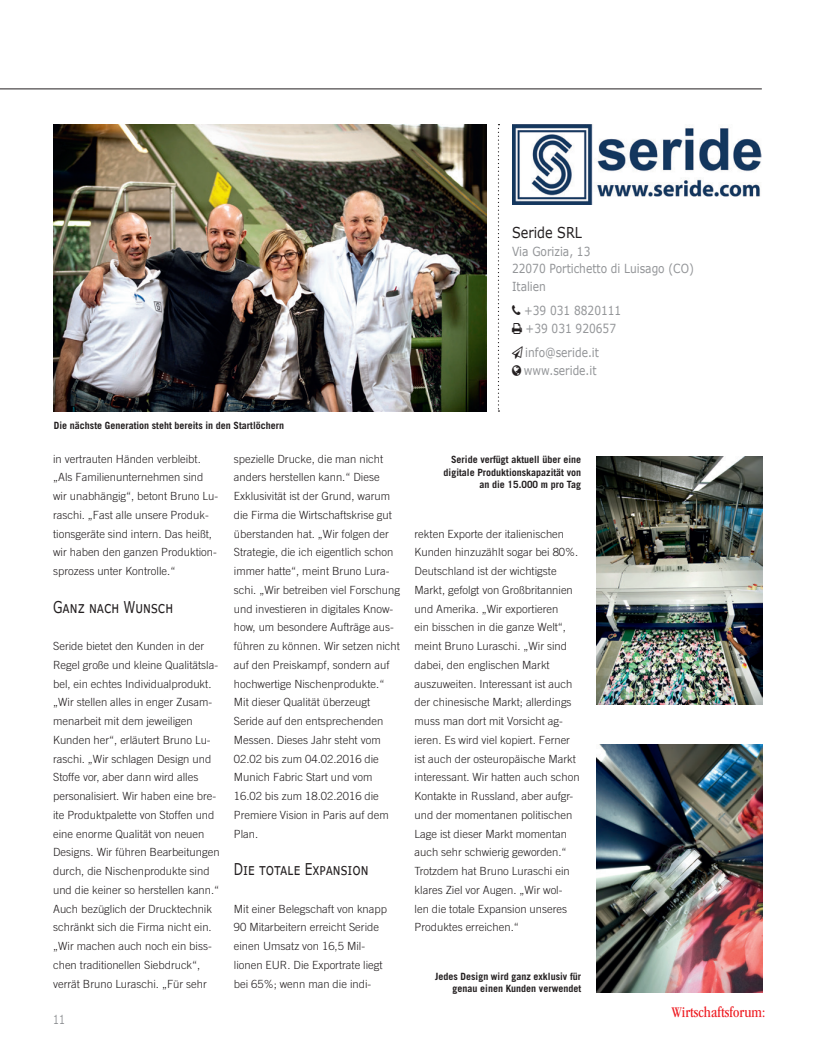
<style>
.page{position:relative;width:815px;height:1063px;background:#fff}
.page>*{position:absolute;margin:0;border:0;box-sizing:border-box;transform-origin:0 0}
.t1{font:16.25px "Verdana";color:#231f20;scale:.75 1}
.t2{font:condensed 15.25px "ITC Garamond Std";color:#ee1d23}
.t3{font:15px "Verdana";color:#231f20;scale:.85 1}
.t4{font:12.5px/17.5px "Verdana";color:#939598;scale:.85 1}
.t5{font:12.5px "Verdana";color:#939598;scale:.74 1}
.t6{font:300 11.25px/18.8px "Trade Gothic LT Pro";color:#231f20}
.t7{font:700 10px/12.5px "Trade Gothic LT Pro";color:#231f20;text-align:right}
</style>
<div class="page">
<hr style="left:0;top:89px;width:762px;height:1px;background:#231f20">
<svg style="left:498px;top:124px;width:1px;height:288px"></svg>
<img style="left:54px;top:124px;width:432px;height:287px">
<img style="left:596px;top:456px;width:167px;height:248px">
<img style="left:596px;top:744px;width:167px;height:248px">
<img style="left:512px;top:125px;width:250px;height:80px">
<h3 class="t3" style="left:512px;top:222px;width:84px">Seride SRL</h3>
<p class="t4" style="left:512px;top:242px;width:215px">Via Gorizia, 13<br>22070 Portichetto di Luisago (CO)<br>Italien</p>
<p class="t4" style="left:524px;top:302px;width:116px">+39 031 8820111 +39 031 920657</p>
<p class="t4" style="left:524px;top:344px;width:90px">info@seride.it www.seride.it</p>
<p class="t7" style="left:54px;top:419px;width:232px">Die nächste Generation steht bereits in den Startlöchern</p>
<p class="t6" style="left:53px;top:449px;width:167px">in vertrauten Händen verbleibt. „Als Familienunternehmen sind wir unabhängig“, betont Bruno Lu&shy;raschi. „Fast alle unsere Produk&shy;tionsgeräte sind intern. Das heißt, wir haben den ganzen Produktion&shy;sprozess unter Kontrolle.“</p>
<h1 class="t1" style="left:53px;top:595px;width:161px">Ganz nach Wunsch</h1>
<p class="t6" style="left:53px;top:637px;width:168px">Seride bietet den Kunden in der Regel große und kleine Qualitätsla&shy;bel, ein echtes Individualprodukt. „Wir stellen alles in enger Zusam&shy;menarbeit mit dem jeweiligen Kunden her“, erläutert Bruno Lu&shy;raschi. „Wir schlagen Design und Stoffe vor, aber dann wird alles personalisiert. Wir haben eine bre&shy;ite Produktpalette von Stoffen und eine enorme Qualität von neuen Designs. Wir führen Bearbeitungen durch, die Nischenprodukte sind und die keiner so herstellen kann.“ Auch bezüglich der Drucktechnik schränkt sich die Firma nicht ein. „Wir machen auch noch ein biss&shy;chen traditionellen Siebdruck“, verrät Bruno Luraschi. „Für sehr</p>
<p class="t5" style="left:53px;top:1011px;width:17px">11</p>
<p class="t6" style="left:234px;top:449px;width:168px">spezielle Drucke, die man nicht anders herstellen kann.“ Diese<br>Exklusivität ist der Grund, warum die Firma die Wirtschaftskrise gut überstanden hat. „Wir folgen der<br>Strategie, die ich eigentlich schon immer hatte“, meint Bruno Lura&shy;schi. „Wir betreiben viel Forschung und investieren in digitales Know&shy;how, um besondere Aufträge aus&shy;führen zu können. Wir setzen nicht auf den Preiskampf, sondern auf hochwertige Nischenprodukte.“<br>Mit dieser Qualität überzeugt<br>Seride auf den entsprechenden<br>Messen. Dieses Jahr steht vom<br>02.02 bis zum 04.02.2016 die<br>Munich Fabric Start und vom<br>16.02 bis zum 18.02.2016 die<br>Premiere Vision in Paris auf dem<br>Plan.</p>
<h1 class="t1" style="left:234px;top:858px;width:181px">Die totale Expansion</h1>
<p class="t6" style="left:234px;top:899px;width:155px">Mit einer Belegschaft von knapp<br>90 Mitarbeitern erreicht Seride einen Umsatz von 16,5 Mil&shy;lionen EUR. Die Exportrate liegt bei 65%; wenn man die indi-</p>
<p class="t7" style="left:444px;top:453px;width:139px">Seride verfügt aktuell über eine digitale Produktionskapazität von an die 15.000 m pro Tag</p>
<p class="t6" style="left:415px;top:524px;width:167px">rekten Exporte der italienischen<br>Kunden hinzuzählt sogar bei 80%.<br>Deutschland ist der wichtigste<br>Markt, gefolgt von Großbritannien und Amerika. „Wir exportieren<br>ein bisschen in die ganze Welt“, meint Bruno Luraschi. „Wir sind dabei, den englischen Markt auszuweiten. Interessant ist auch der chinesische Markt; allerdings muss man dort mit Vorsicht ag&shy;ieren. Es wird viel kopiert. Ferner ist auch der osteuropäische Markt interessant. Wir hatten auch schon<br>Kontakte in Russland, aber aufgr&shy;und der momentanen politischen<br>Lage ist dieser Markt momentan auch sehr schwierig geworden.“<br>Trotzdem hat Bruno Luraschi ein klares Ziel vor Augen. „Wir wol&shy;len die totale Expansion unseres<br>Produktes erreichen.“</p>
<p class="t7" style="left:435px;top:970px;width:147px">Jedes Design wird ganz exklusiv für genau einen Kunden verwendet</p>
<h2 class="t2" style="left:672px;top:1004px;width:95px">Wirtschaftsforum:</h2>
</div>
